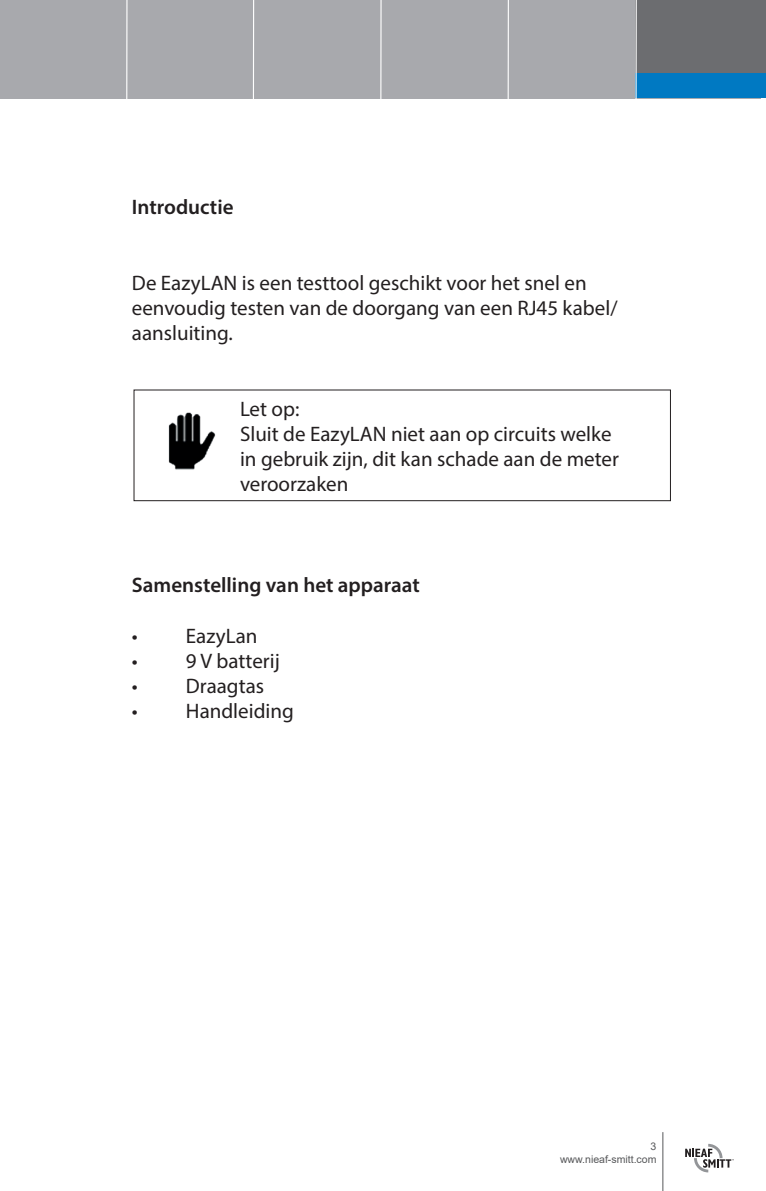
<style>
.page{position:relative;width:766px;height:1191px;background:#fff}
.page>*{position:absolute;margin:0;border:0;box-sizing:border-box;transform-origin:0 0}
.Tekst{font:21px/25.2px "Myriad Pro";color:#231f20}
.Subtitel{font:600 21px "Myriad Pro";color:#231f20}
.Tekst-2{font:600 21px "Myriad Pro";color:#231f20}
.t1{font:10.5px/13.5px "Arial";color:#57585a;text-align:right}
</style>
<div class="page">
<div style="left:0;top:0;width:760px;height:99px;background:#a8a9ad"></div>
<div style="left:635px;top:0;width:130px;height:88px;background:#6c6d70"></div>
<div style="left:635px;top:73px;width:130px;height:25px;background:#0079c2"></div>
<hr style="left:126px;top:0;width:1px;height:102px;background:#fff">
<hr style="left:253px;top:0;width:1px;height:101px;background:#fff">
<hr style="left:380px;top:0;width:1px;height:101px;background:#fff">
<hr style="left:507px;top:0;width:2px;height:100px;background:#fff">
<hr style="left:635px;top:0;width:1px;height:101px;background:#fff">
<hr style="left:662px;top:1132px;width:1px;height:59px;background:#57585a">
<svg style="left:685px;top:1143px;width:48px;height:29px"></svg>
<img style="left:168px;top:412px;width:48px;height:58px">
<div style="left:134px;top:389px;width:536px;height:112px;border:1px solid #231f20"></div>
<p class="Tekst-2" style="left:132px;top:193px;width:103px">Introductie</p>
<p class="Tekst" style="left:132px;top:270px;width:487px">De EazyLAN is een testtool geschikt voor het snel en eenvoudig testen van de doorgang van een RJ45 kabel/ aansluiting.</p>
<p class="Tekst" style="left:240px;top:396px;width:380px">Let op:<br>Sluit de EazyLAN niet aan op circuits welke in gebruik zijn, dit kan schade aan de meter veroorzaken</p>
<p class="Subtitel" style="left:132px;top:571px;width:289px">Samenstelling van het apparaat</p>
<p class="Tekst" style="left:132px;top:622px;width:127px">• EazyLan</p>
<p class="Tekst" style="left:132px;top:648px;width:149px">• 9 V batterij</p>
<p class="Tekst" style="left:132px;top:673px;width:134px">• Draagtas</p>
<p class="Tekst" style="left:132px;top:698px;width:163px">• Handleiding</p>
<p class="t1" style="left:560px;top:1139px;width:98px">3 www.nieaf-smitt.com</p>
</div>
